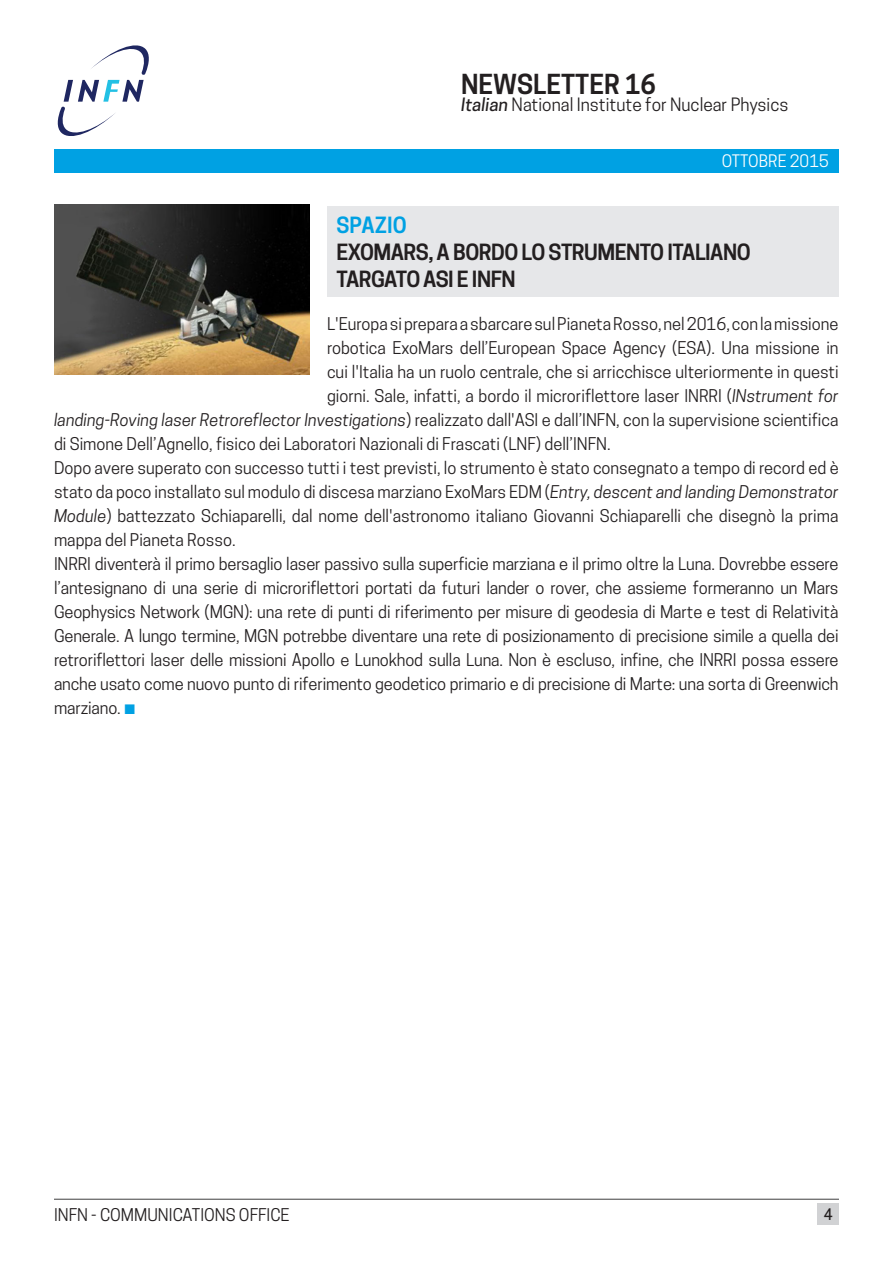
<style>
.page{position:relative;width:893px;height:1263px;background:#fff}
.page>*{position:absolute;margin:0;border:0;box-sizing:border-box;transform-origin:0 0}
.t1{font:600 25.95px "Cooper Hewitt";color:#231f20}
.t2{font:600 21px/27px "Cooper Hewitt";letter-spacing:-.025em;color:#231f20}
.t3{font:600 21px "Cooper Hewitt";color:#00a1e3}
.t4{font:17.25px "Cooper Hewitt";color:#231f20}
.t5{font:16.5px/24px "Cooper Hewitt";color:#231f20;text-align:justify}
.t6{font:16.2px "Cooper Hewitt";color:#fff}
.t7{font:500 15px "Cooper Hewitt";color:#231f20}
.s1{font-weight:500;font-style:italic}
.s2{font-style:italic}
.s3{font-size:18px;color:#00a1e3}
</style>
<div class="page">
<hr style="left:54px;top:1199px;width:785px;height:1px;background:#3e3e3f">
<div style="left:818px;top:1203px;width:21px;height:22px;background:#d1d2d4"></div>
<svg style="left:57px;top:45px;width:92px;height:91px"></svg>
<img style="left:54px;top:204px;width:255px;height:170px">
<div style="left:328px;top:207px;width:511px;height:90px;background:#e6e7e9"></div>
<div style="left:54px;top:149px;width:785px;height:23px;background:#00a1e3"></div>
<p class="t1" style="left:461px;top:69px;width:197px">NEWSLETTER 16</p>
<p class="t4" style="left:461px;top:95px;width:329px"><span class="s1">Italian</span> National Institute for Nuclear Physics</p>
<p class="t6" style="left:722px;top:151px;width:108px">OTTOBRE 2015</p>
<p class="t3" style="left:336px;top:212px;width:72px">SPAZIO</p>
<p class="t2" style="left:336px;top:238px;width:416px">EXOMARS, A BORDO LO STRUMENTO ITALIANO<br>TARGATO ASI E INFN</p>
<p class="t5" style="left:327px;top:311px;width:513px">L'Europa si prepara a sbarcare sul Pianeta Rosso, nel 2016, con la missione</p>
<p class="t5" style="left:327px;top:335px;width:513px">robotica ExoMars dell’European Space Agency (ESA). Una missione in</p>
<p class="t5" style="left:327px;top:359px;width:513px">cui l'Italia ha un ruolo centrale, che si arricchisce ulteriormente in questi</p>
<p class="t5" style="left:327px;top:383px;width:513px">giorni. Sale, infatti, a bordo il microriflettore laser INRRI (<span class="s2">INstrument for</span></p>
<p class="t5" style="left:54px;top:407px;width:786px"><span class="s2">landing-Roving laser Retroreflector Investigations</span>) realizzato dall'ASI e dall’INFN, con la supervisione scientifica</p>
<p class="t5" style="left:54px;top:431px;width:558px">di Simone Dell’Agnello, fisico dei Laboratori Nazionali di Frascati (LNF) dell’INFN.</p>
<p class="t5" style="left:54px;top:455px;width:786px">Dopo avere superato con successo tutti i test previsti, lo strumento è stato consegnato a tempo di record ed è stato da poco installato sul modulo di discesa marziano ExoMars EDM (<span class="s2">Entry, descent and landing Demonstrator Module</span>) battezzato Schiaparelli, dal nome dell'astronomo italiano Giovanni Schiaparelli che disegnò la prima mappa del Pianeta Rosso.</p>
<p class="t5" style="left:54px;top:551px;width:786px">INRRI diventerà il primo bersaglio laser passivo sulla superficie marziana e il primo oltre la Luna. Dovrebbe essere l’antesignano di una serie di microriflettori portati da futuri lander o rover, che assieme formeranno un Mars Geophysics Network (MGN): una rete di punti di riferimento per misure di geodesia di Marte e test di Relatività Generale. A lungo termine, MGN potrebbe diventare una rete di posizionamento di precisione simile a quella dei retroriflettori laser delle missioni Apollo e Lunokhod sulla Luna. Non è escluso, infine, che INRRI possa essere anche usato come nuovo punto di riferimento geodetico primario e di precisione di Marte: una sorta di Greenwich marziano. <span class="s3">▪</span></p>
<p class="t5" style="left:54px;top:1203px;width:237px">INFN - COMMUNICATIONS OFFICE</p>
<p class="t7" style="left:824px;top:1205px;width:10px">4</p>
</div>
